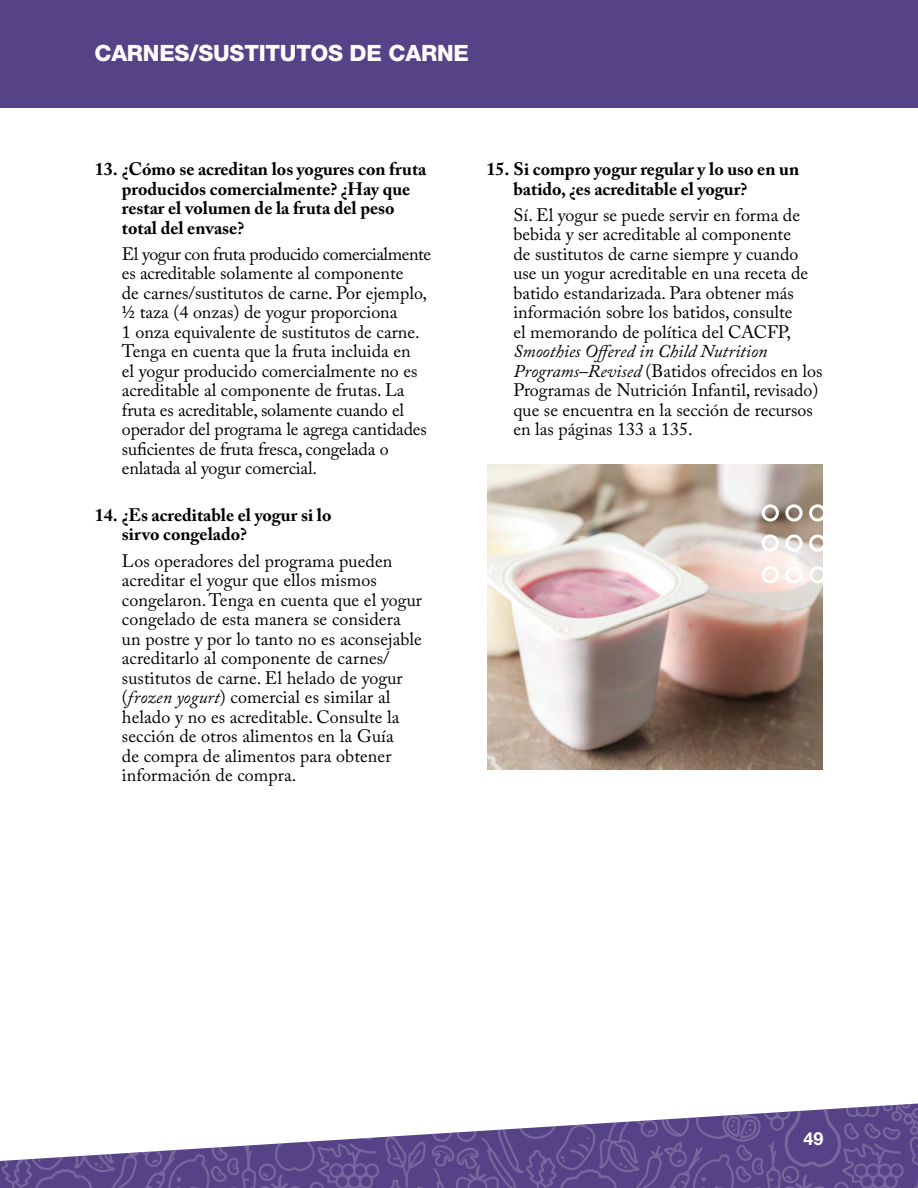
<style>
.page{position:relative;width:918px;height:1188px;background:#fff}
.page>*{position:absolute;margin:0;border:0;box-sizing:border-box;transform-origin:0 0}
.t1{font:800 22.5px "Helvetica Neue LT Pro";letter-spacing:-.01em;color:#fff}
.t2{font:18px/19.5px "Adobe Caslon Pro";color:#000}
.t3{font:700 18px/19.5px "Adobe Caslon Pro";color:#000}
.t4{font:700 18px "Helvetica Neue LT Pro";color:#fff}
.s1{font-style:italic}
</style>
<div class="page">
<div style="left:0;top:0;width:918px;height:108px;background:#564286"></div>
<img style="left:488px;top:465px;width:335px;height:304px">
<div style="left:880px;top:504px;width:17px;height:18px;border:3px solid #fff;border-radius:50%"></div>
<div style="left:856px;top:504px;width:18px;height:18px;border:3px solid #fff;border-radius:50%"></div>
<div style="left:833px;top:504px;width:17px;height:18px;border:3px solid #fff;border-radius:50%"></div>
<div style="left:809px;top:504px;width:17px;height:18px;border:3px solid #fff;border-radius:50%"></div>
<div style="left:785px;top:504px;width:18px;height:18px;border:3px solid #fff;border-radius:50%"></div>
<div style="left:762px;top:504px;width:17px;height:18px;border:3px solid #fff;border-radius:50%"></div>
<div style="left:880px;top:535px;width:17px;height:17px;border:3px solid #fff;border-radius:50%"></div>
<div style="left:856px;top:535px;width:18px;height:17px;border:3px solid #fff;border-radius:50%"></div>
<div style="left:833px;top:535px;width:17px;height:17px;border:3px solid #fff;border-radius:50%"></div>
<div style="left:809px;top:535px;width:17px;height:17px;border:3px solid #fff;border-radius:50%"></div>
<div style="left:785px;top:535px;width:18px;height:17px;border:3px solid #fff;border-radius:50%"></div>
<div style="left:762px;top:535px;width:17px;height:17px;border:3px solid #fff;border-radius:50%"></div>
<div style="left:880px;top:566px;width:17px;height:17px;border:3px solid #fff;border-radius:50%"></div>
<div style="left:856px;top:566px;width:18px;height:17px;border:3px solid #fff;border-radius:50%"></div>
<div style="left:833px;top:566px;width:17px;height:17px;border:3px solid #fff;border-radius:50%"></div>
<div style="left:809px;top:566px;width:17px;height:17px;border:3px solid #fff;border-radius:50%"></div>
<div style="left:785px;top:566px;width:18px;height:17px;border:3px solid #fff;border-radius:50%"></div>
<div style="left:762px;top:566px;width:17px;height:17px;border:3px solid #fff;border-radius:50%"></div>
<svg style="left:0;top:1103px;width:918px;height:85px"></svg>
<p class="t1" style="left:94px;top:40px;width:376px">CARNES/SUSTITUTOS DE CARNE</p>
<p class="t3" style="left:122px;top:159px;width:306px;text-indent:-27px">13. ¿Cómo se acreditan los yogures con fruta producidos comercialmente? ¿Hay que restar el volumen de la fruta del peso total del envase?</p>
<p class="t2" style="left:122px;top:244px;width:311px">El yogur con fruta producido comercialmente es acreditable solamente al componente<br>de carnes/sustitutos de carne. Por ejemplo, ½ taza (4 onzas) de yogur proporciona<br>1 onza equivalente de sustitutos de carne.<br>Tenga en cuenta que la fruta incluida en<br>el yogur producido comercialmente no es acreditable al componente de frutas. La fruta es acreditable, solamente cuando el operador del programa le agrega cantidades suficientes de fruta fresca, congelada o enlatada al yogur comercial.</p>
<p class="t3" style="left:122px;top:505px;width:211px;text-indent:-27px">14. ¿Es acreditable el yogur si lo sirvo congelado?</p>
<p class="t2" style="left:122px;top:551px;width:302px">Los operadores del programa pueden acreditar el yogur que ellos mismos congelaron. Tenga en cuenta que el yogur congelado de esta manera se considera un postre y por lo tanto no es aconsejable acreditarlo al componente de carnes/ sustitutos de carne. El helado de yogur (<span class="s1">frozen yogurt</span>) comercial es similar al helado y no es acreditable. Consulte la sección de otros alimentos en la Guía<br>de compra de alimentos para obtener información de compra.</p>
<p class="t3" style="left:513px;top:159px;width:287px;text-indent:-27px">15. Si compro yogur regular y lo uso en un batido, ¿es acreditable el yogur?</p>
<p class="t2" style="left:513px;top:205px;width:311px">Sí. El yogur se puede servir en forma de bebida y ser acreditable al componente<br>de sustitutos de carne siempre y cuando use un yogur acreditable en una receta de batido estandarizada. Para obtener más información sobre los batidos, consulte<br>el memorando de política del CACFP, <span class="s1">Smoothies Offered in Child Nutrition Programs–Revised</span> (Batidos ofrecidos en los Programas de Nutrición Infantil, revisado) que se encuentra en la sección de recursos en las páginas 133 a 135.</p>
<p class="t4" style="left:803px;top:1127px;width:22px">49</p>
</div>
